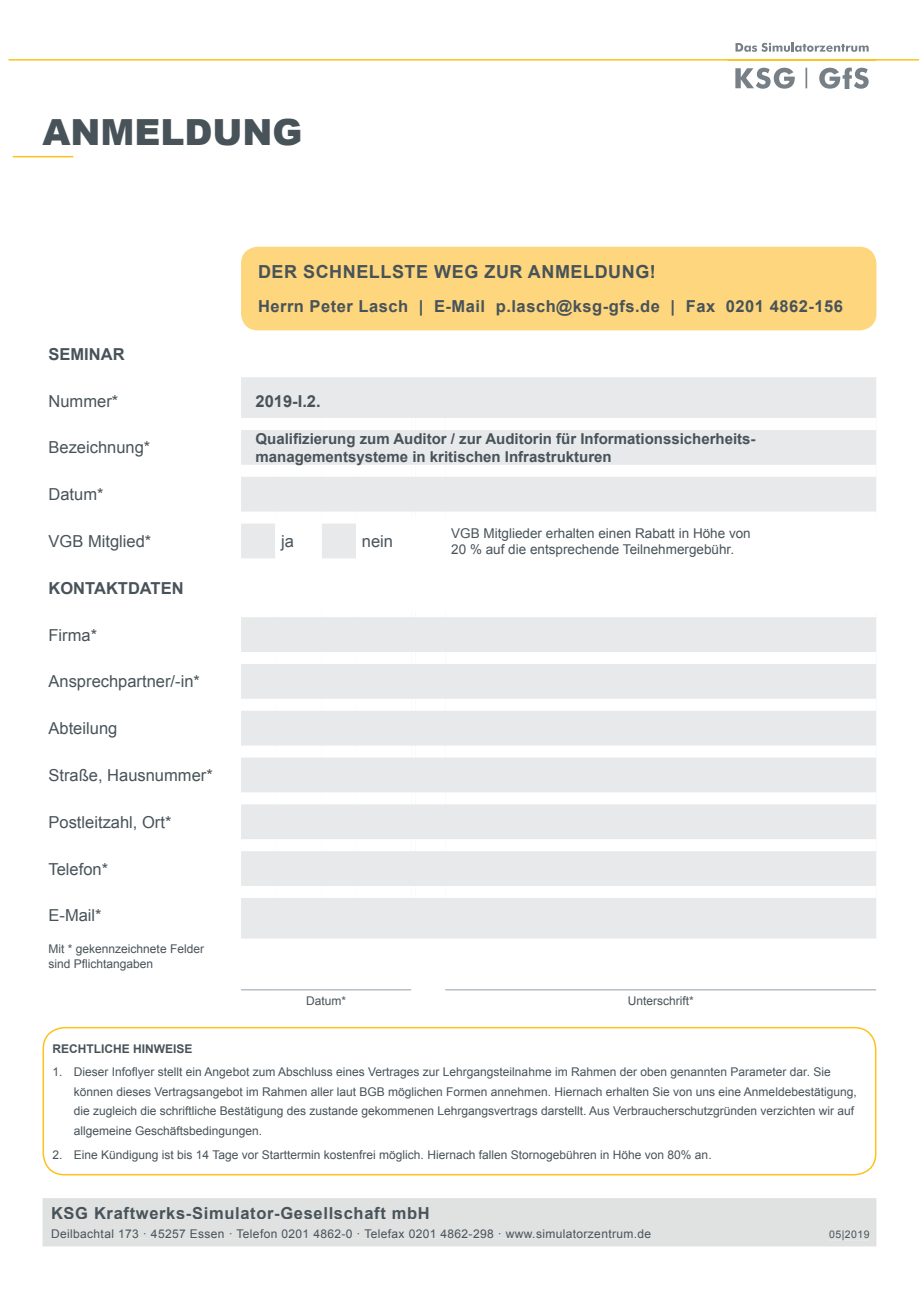
<style>
.page{position:relative;width:919px;height:1289px;background:#fff}
.page>*{position:absolute;margin:0;border:0;box-sizing:border-box;transform-origin:0 0}
.t1{font:900 36px "Arial";color:#485359}
.t2{font:700 18px "Arial";letter-spacing:.03em;color:#485359}
.t3{font:16.5px "Arial";color:#485359}
.t4{font:700 16.5px "Arial";letter-spacing:.03em;color:#485359}
.t5{font:700 16.5px "Arial";letter-spacing:.04em;color:#485459}
.t6{font:700 16.5px "Arial";color:#485359}
.t7{font:700 15px/18px "Arial";color:#485359}
.t8{font:13.5px/16.2px "Arial";color:#485359}
.t9{font:12px/19.5px "Arial";color:#485359}
.t10{font:12px "Arial";letter-spacing:.03em;color:#485459}
.t11{font:700 12px "Arial";color:#485359}
.t12{font:10.5px "Arial";letter-spacing:.04em;color:#485459}
</style>
<div class="page">
<svg style="left:254px;top:330px;width:608px;height:1px"></svg>
<svg style="left:241px;top:377px;width:635px;height:561px;fill:#e8e9ea"></svg>
<svg style="left:241px;top:938px;width:635px;height:102px"></svg>
<div style="left:241px;top:418px;width:34px;height:12px;background:#fff"></div>
<div style="left:275px;top:418px;width:47px;height:12px;background:#fff"></div>
<div style="left:322px;top:418px;width:34px;height:12px;background:#fff"></div>
<div style="left:356px;top:418px;width:55px;height:12px;background:#fff"></div>
<div style="left:411px;top:418px;width:5px;height:12px;background:#fff"></div>
<div style="left:416px;top:418px;width:29px;height:12px;background:#fff"></div>
<div style="left:445px;top:418px;width:431px;height:12px;background:#fff"></div>
<div style="left:241px;top:465px;width:34px;height:12px;background:#fff"></div>
<div style="left:275px;top:465px;width:47px;height:12px;background:#fff"></div>
<div style="left:322px;top:465px;width:34px;height:12px;background:#fff"></div>
<div style="left:356px;top:465px;width:55px;height:12px;background:#fff"></div>
<div style="left:411px;top:465px;width:5px;height:12px;background:#fff"></div>
<div style="left:416px;top:465px;width:29px;height:12px;background:#fff"></div>
<div style="left:445px;top:465px;width:431px;height:12px;background:#fff"></div>
<div style="left:241px;top:511px;width:34px;height:12px;background:#fff"></div>
<div style="left:275px;top:511px;width:47px;height:12px;background:#fff"></div>
<div style="left:322px;top:511px;width:34px;height:12px;background:#fff"></div>
<div style="left:356px;top:511px;width:55px;height:12px;background:#fff"></div>
<div style="left:411px;top:511px;width:5px;height:12px;background:#fff"></div>
<div style="left:416px;top:511px;width:29px;height:12px;background:#fff"></div>
<div style="left:445px;top:511px;width:431px;height:12px;background:#fff"></div>
<div style="left:241px;top:605px;width:34px;height:12px;background:#fff"></div>
<div style="left:275px;top:605px;width:47px;height:12px;background:#fff"></div>
<div style="left:322px;top:605px;width:34px;height:12px;background:#fff"></div>
<div style="left:356px;top:605px;width:55px;height:12px;background:#fff"></div>
<div style="left:411px;top:605px;width:5px;height:12px;background:#fff"></div>
<div style="left:416px;top:605px;width:29px;height:12px;background:#fff"></div>
<div style="left:445px;top:605px;width:431px;height:12px;background:#fff"></div>
<div style="left:241px;top:652px;width:34px;height:12px;background:#fff"></div>
<div style="left:275px;top:652px;width:47px;height:12px;background:#fff"></div>
<div style="left:322px;top:652px;width:34px;height:12px;background:#fff"></div>
<div style="left:356px;top:652px;width:55px;height:12px;background:#fff"></div>
<div style="left:411px;top:652px;width:5px;height:12px;background:#fff"></div>
<div style="left:416px;top:652px;width:29px;height:12px;background:#fff"></div>
<div style="left:445px;top:652px;width:431px;height:12px;background:#fff"></div>
<div style="left:241px;top:698px;width:34px;height:12px;background:#fff"></div>
<div style="left:275px;top:698px;width:47px;height:12px;background:#fff"></div>
<div style="left:322px;top:698px;width:34px;height:12px;background:#fff"></div>
<div style="left:356px;top:698px;width:55px;height:12px;background:#fff"></div>
<div style="left:411px;top:698px;width:5px;height:12px;background:#fff"></div>
<div style="left:416px;top:698px;width:29px;height:12px;background:#fff"></div>
<div style="left:445px;top:698px;width:431px;height:12px;background:#fff"></div>
<div style="left:241px;top:745px;width:34px;height:12px;background:#fff"></div>
<div style="left:275px;top:745px;width:47px;height:12px;background:#fff"></div>
<div style="left:322px;top:745px;width:34px;height:12px;background:#fff"></div>
<div style="left:356px;top:745px;width:55px;height:12px;background:#fff"></div>
<div style="left:411px;top:745px;width:5px;height:12px;background:#fff"></div>
<div style="left:416px;top:745px;width:29px;height:12px;background:#fff"></div>
<div style="left:445px;top:745px;width:431px;height:12px;background:#fff"></div>
<div style="left:241px;top:792px;width:34px;height:12px;background:#fff"></div>
<div style="left:275px;top:792px;width:47px;height:12px;background:#fff"></div>
<div style="left:322px;top:792px;width:34px;height:12px;background:#fff"></div>
<div style="left:356px;top:792px;width:55px;height:12px;background:#fff"></div>
<div style="left:411px;top:792px;width:5px;height:12px;background:#fff"></div>
<div style="left:416px;top:792px;width:29px;height:12px;background:#fff"></div>
<div style="left:445px;top:792px;width:431px;height:12px;background:#fff"></div>
<div style="left:241px;top:839px;width:34px;height:12px;background:#fff"></div>
<div style="left:275px;top:839px;width:47px;height:12px;background:#fff"></div>
<div style="left:322px;top:839px;width:34px;height:12px;background:#fff"></div>
<div style="left:356px;top:839px;width:55px;height:12px;background:#fff"></div>
<div style="left:411px;top:839px;width:5px;height:12px;background:#fff"></div>
<div style="left:416px;top:839px;width:29px;height:12px;background:#fff"></div>
<div style="left:445px;top:839px;width:431px;height:12px;background:#fff"></div>
<div style="left:241px;top:885px;width:34px;height:12px;background:#fff"></div>
<div style="left:275px;top:885px;width:47px;height:12px;background:#fff"></div>
<div style="left:322px;top:885px;width:34px;height:12px;background:#fff"></div>
<div style="left:356px;top:885px;width:55px;height:12px;background:#fff"></div>
<div style="left:411px;top:885px;width:5px;height:12px;background:#fff"></div>
<div style="left:416px;top:885px;width:29px;height:12px;background:#fff"></div>
<div style="left:445px;top:885px;width:431px;height:12px;background:#fff"></div>
<div style="left:241px;top:558px;width:34px;height:12px;background:#fff"></div>
<div style="left:275px;top:558px;width:47px;height:12px;background:#fff"></div>
<div style="left:322px;top:558px;width:34px;height:12px;background:#fff"></div>
<div style="left:356px;top:558px;width:55px;height:12px;background:#fff"></div>
<div style="left:411px;top:558px;width:5px;height:12px;background:#fff"></div>
<div style="left:416px;top:558px;width:29px;height:12px;background:#fff"></div>
<div style="left:445px;top:558px;width:431px;height:12px;background:#fff"></div>
<hr style="left:241px;top:989px;width:34px;height:1px;background:#b9bfc3">
<hr style="left:275px;top:989px;width:47px;height:1px;background:#b9bfc3">
<hr style="left:322px;top:989px;width:34px;height:1px;background:#b9bfc3">
<hr style="left:356px;top:989px;width:55px;height:1px;background:#b9bfc3">
<hr style="left:445px;top:989px;width:431px;height:1px;background:#b9bfc3">
<svg style="left:735px;top:43px;width:133px;height:9px"></svg>
<svg style="left:735px;top:68px;width:59px;height:21px"></svg>
<hr style="left:805px;top:68px;width:2px;height:20px;background:#778086">
<svg style="left:819px;top:68px;width:49px;height:21px"></svg>
<hr style="left:9px;top:59px;width:909px;height:2px;background:#fec21a">
<hr style="left:13px;top:156px;width:60px;height:1px;background:#fec21a">
<div style="left:43px;top:1026px;width:833px;height:149px;border:2px solid #fec21a;border-radius:21px"></div>
<div style="left:241px;top:247px;width:635px;height:83px;background:#fed67d;border-radius:17px"></div>
<div style="left:43px;top:1198px;width:833px;height:48px;background:#e0e1e1"></div>
<div style="left:52px;top:1206px;width:376px;height:12px;background:#e0e1e1"></div>
<div style="left:52px;top:1229px;width:598px;height:9px;background:#e0e1e1"></div>
<div style="left:829px;top:1230px;width:40px;height:10px;background:#e0e1e1"></div>
<h1 class="t1" style="left:43px;top:106px;width:261px">ANMELDUNG</h1>
<h2 class="t2" style="left:258px;top:260px;width:399px">DER SCHNELLSTE WEG ZUR ANMELDUNG!</h2>
<h3 class="t4" style="left:258px;top:295px;width:586px">Herrn Peter Lasch | E-Mail p.lasch@ksg-gfs.de | Fax 0201 4862-156</h3>
<h3 class="t6" style="left:49px;top:343px;width:78px">SEMINAR</h3>
<h3 class="t3" style="left:49px;top:390px;width:71px">Nummer*</h3>
<h3 class="t4" style="left:255px;top:390px;width:67px">2019-I.2.</h3>
<h3 class="t3" style="left:49px;top:437px;width:103px">Bezeichnung*</h3>
<p class="t7" style="left:255px;top:430px;width:501px">Qualifizierung zum Auditor / zur Auditorin für Informationssicherheits&shy;managementsysteme in kritischen Infrastrukturen</p>
<h3 class="t3" style="left:49px;top:483px;width:57px">Datum*</h3>
<h3 class="t3" style="left:49px;top:530px;width:104px">VGB Mitglied*</h3>
<h3 class="t3" style="left:281px;top:530px;width:14px">ja</h3>
<h3 class="t3" style="left:362px;top:530px;width:33px">nein</h3>
<p class="t8" style="left:451px;top:525px;width:301px">VGB Mitglieder erhalten einen Rabatt in Höhe von<br>20 % auf die entsprechende Teilnehmergebühr.</p>
<h3 class="t6" style="left:49px;top:577px;width:137px">KONTAKTDATEN</h3>
<h3 class="t3" style="left:49px;top:624px;width:50px">Firma*</h3>
<h3 class="t3" style="left:49px;top:670px;width:153px">Ansprechpartner/-in*</h3>
<h3 class="t3" style="left:49px;top:717px;width:70px">Abteilung</h3>
<h3 class="t3" style="left:49px;top:764px;width:166px">Straße, Hausnummer*</h3>
<h3 class="t3" style="left:49px;top:811px;width:124px">Postleitzahl, Ort*</h3>
<h3 class="t3" style="left:49px;top:858px;width:61px">Telefon*</h3>
<h3 class="t3" style="left:49px;top:904px;width:55px">E-Mail*</h3>
<p class="t9" style="left:49px;top:942px;width:157px;line-height:14.4px">Mit * gekennzeichnete Felder sind Pflichtangaben</p>
<p class="t9" style="left:306px;top:990px;width:42px">Datum*</p>
<p class="t9" style="left:627px;top:990px;width:68px">Unterschrift*</p>
<p class="t11" style="left:53px;top:1040px;width:142px">RECHTLICHE HINWEISE</p>
<p class="t9" style="left:74px;top:1062px;width:784px;text-indent:-21px">1. Dieser Infoflyer stellt ein Angebot zum Abschluss eines Vertrages zur Lehrgangsteilnahme im Rahmen der oben genannten Parameter dar. Sie können dieses Vertragsangebot im Rahmen aller laut BGB möglichen Formen annehmen. Hiernach erhalten Sie von uns eine Anmeldebestätigung, die zugleich die schriftliche Bestätigung des zustande gekommenen Lehrgangsvertrags darstellt. Aus Verbraucherschutzgründen verzichten wir auf allgemeine Geschäftsbedingungen.</p>
<p class="t9" style="left:53px;top:1144px;width:660px">2. Eine Kündigung ist bis 14 Tage vor Starttermin kostenfrei möglich. Hiernach fallen Stornogebühren in Höhe von 80% an.</p>
<h3 class="t5" style="left:51px;top:1201px;width:380px">KSG Kraftwerks-Simulator-Gesellschaft mbH</h3>
<p class="t10" style="left:51px;top:1225px;width:601px">Deilbachtal 173 · 45257 Essen · Telefon 0201 4862-0 · Telefax 0201 4862-298 · www.simulatorzentrum.de</p>
<p class="t12" style="left:829px;top:1227px;width:42px">05|2019</p>
</div>
